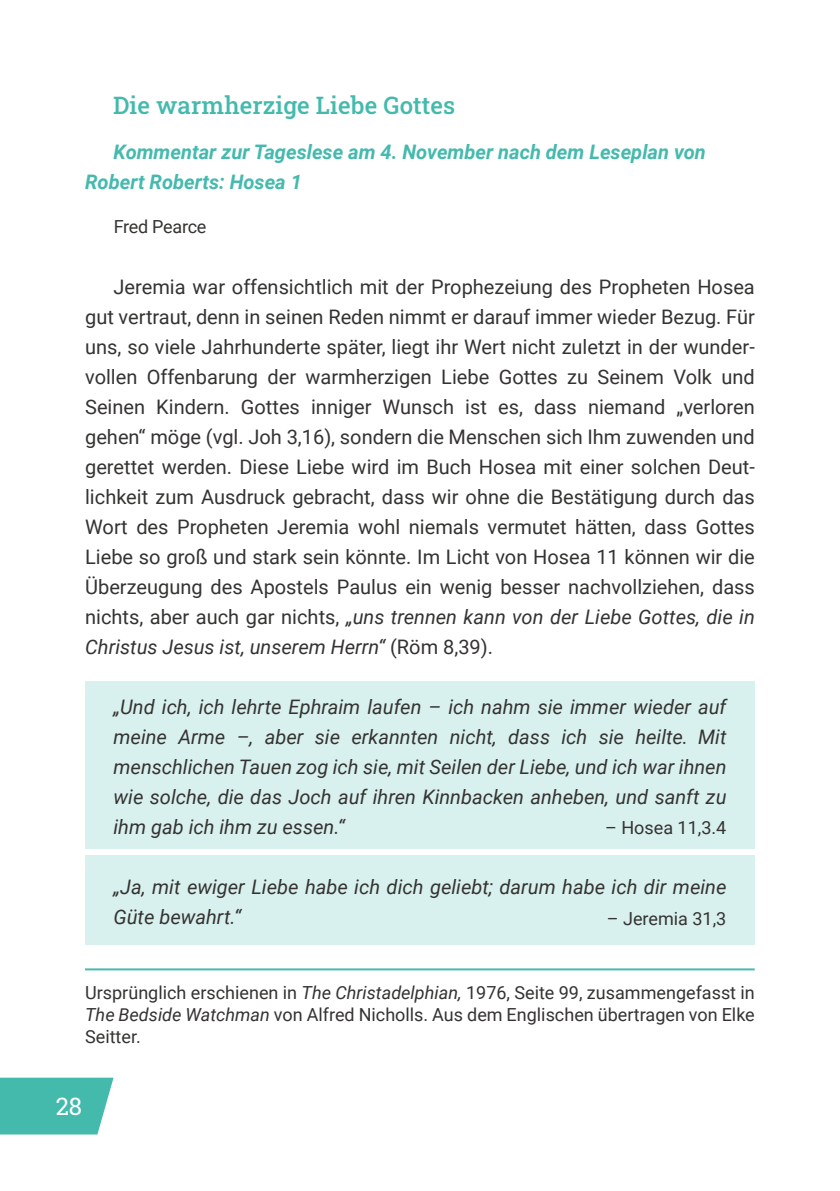
<style>
.page{position:relative;width:840px;height:1191px;background:#fff}
.page>*{position:absolute;margin:0;border:0;box-sizing:border-box;transform-origin:0 0}
.t1{font:500 24px "Roboto Slab";letter-spacing:.005em;color:#44baad}
.t2{font:24px "Roboto Slab";color:#fff}
.t3{font:20px/30px "Roboto";color:#343331;text-align:justify}
.t4{font:italic 20px/30px "Roboto";color:#343331;text-align:justify}
.t5{font:italic 700 20px/30px "Roboto";color:#44baad}
.t6{font:18px/22px "Roboto";color:#343331;text-align:justify}
.t7{font:18px "Roboto";letter-spacing:-.02em;color:#343331}
.s1{font-style:italic}
</style>
<div class="page">
<hr style="left:85px;top:968px;width:669px;height:2px;background:#44baad">
<div style="left:85px;top:681px;width:669px;height:167px;background:#d9f1ee"></div>
<div style="left:85px;top:855px;width:669px;height:89px;background:#d9f1ee"></div>
<svg style="left:0;top:1077px;width:113px;height:57px;background:#52bfb3"></svg>
<p class="t1" style="left:113px;top:88px;width:343px">Die warmherzige Liebe Gottes</p>
<p class="t5" style="left:85px;top:139px;width:621px;text-indent:28px">Kommentar zur Tageslese am 4. November nach dem Leseplan von<br>Robert Roberts: Hosea 1</p>
<p class="t7" style="left:114px;top:219px;width:94px">Fred Pearce</p>
<p class="t3" style="left:85px;top:274px;width:670px;text-indent:28px">Jeremia war offensichtlich mit der Prophezeiung des Propheten Hosea gut vertraut, denn in seinen Reden nimmt er darauf immer wieder Bezug. Für uns, so viele Jahrhunderte später, liegt ihr Wert nicht zuletzt in der wunder‐ vollen Offenbarung der warmherzigen Liebe Gottes zu Seinem Volk und Seinen Kindern. Gottes inniger Wunsch ist es, dass niemand „verloren gehen“ möge (vgl. Joh 3,16), sondern die Menschen sich Ihm zuwenden und gerettet werden. Diese Liebe wird im Buch Hosea mit einer solchen Deut‐ lichkeit zum Ausdruck gebracht, dass wir ohne die Bestätigung durch das Wort des Propheten Jeremia wohl niemals vermutet hätten, dass Gottes Liebe so groß und stark sein könnte. Im Licht von Hosea 11 können wir die Überzeugung des Apostels Paulus ein wenig besser nachvollziehen, dass nichts, aber auch gar nichts, <span class="s1">„uns trennen kann von der Liebe Gottes, die in Christus Jesus ist, unserem Herrn“</span> (Röm 8,39).</p>
<p class="t4" style="left:113px;top:694px;width:614px">„Und ich, ich lehrte Ephraim laufen – ich nahm sie immer wieder auf meine Arme –, aber sie erkannten nicht, dass ich sie heilte. Mit menschlichen Tauen zog ich sie, mit Seilen der Liebe, und ich war ihnen wie solche, die das Joch auf ihren Kinnbacken anheben, und sanft zu ihm gab ich ihm zu essen.“</p>
<p class="t6" style="left:604px;top:818px;width:123px">– Hosea 11,3.4</p>
<p class="t4" style="left:113px;top:874px;width:614px">„Ja, mit ewiger Liebe habe ich dich geliebt; darum habe ich dir meine<br>Güte bewahrt.“</p>
<p class="t6" style="left:606px;top:909px;width:121px">– Jeremia 31,3</p>
<p class="t6" style="left:85px;top:983px;width:670px">Ursprünglich erschienen in <span class="s1">The Christadelphian,</span> 1976, Seite 99, zusammengefasst in <span class="s1">The Bedside Watchman</span> von Alfred Nicholls. Aus dem Englischen übertragen von Elke Seitter.</p>
<p class="t2" style="left:56px;top:1089px;width:28px">28</p>
</div>
